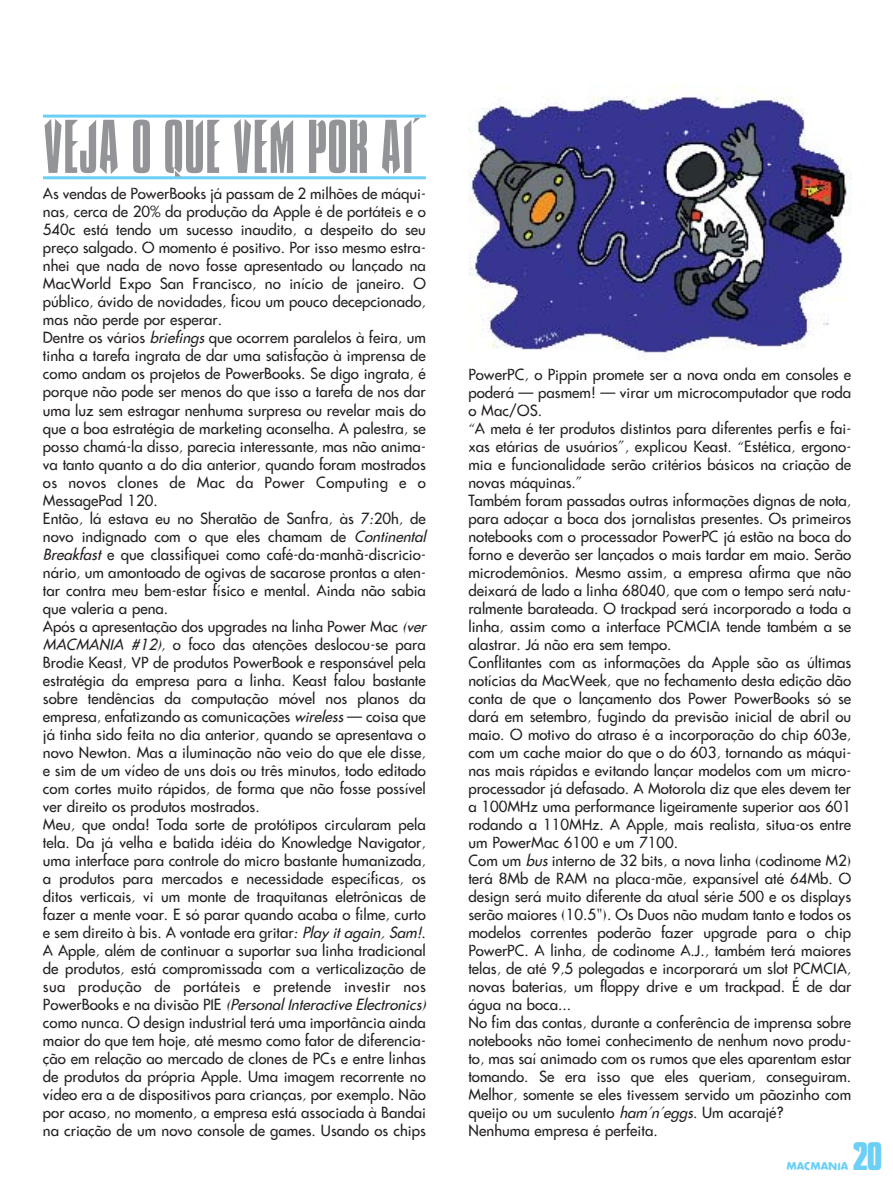
<style>
.page{position:relative;width:893px;height:1190px;background:#fff}
.page>*{position:absolute;margin:0;border:0;box-sizing:border-box;transform-origin:0 0}
.t1{font:300 69px "Compacta Vitima";color:#939497}
.t2{font:700 36px "Compacta Vitima";color:#6ccff6}
.t3{font:15px/18px "Futura Vitima";color:#231f1f}
.t4{font:700 10.5px "Futura Vitima";color:#6ccff6}
.s1{font-style:italic}
</style>
<div class="page">
<hr style="left:43px;top:115px;width:383px;height:3px;background:#6ccff6">
<hr style="left:43px;top:176px;width:383px;height:3px;background:#6ccff6">
<img style="left:468px;top:84px;width:383px;height:272px">
<h1 class="t1" style="left:399px;top:116px;width:34px">´</h1>
<h1 class="t1" style="left:43px;top:119px;width:372px">VEJA O QUE VEM POR AI</h1>
<p class="t3" style="left:43px;top:185px;width:388px">As vendas de PowerBooks já passam de 2 milhões de máqui&shy;nas, cerca de 20% da produção da Apple é de portáteis e o 540c está tendo um sucesso inaudito, a despeito do seu preço salgado. O momento é positivo. Por isso mesmo estra&shy;nhei que nada de novo fosse apresentado ou lançado na MacWorld Expo San Francisco, no início de janeiro. O público, ávido de novidades, ficou um pouco decepcionado, mas não perde por esperar.<br>Dentre os vários <span class="s1">briefings</span> que ocorrem paralelos à feira, um tinha a tarefa ingrata de dar uma satisfação à imprensa de como andam os projetos de PowerBooks. Se digo ingrata, é porque não pode ser menos do que isso a tarefa de nos dar uma luz sem estragar nenhuma surpresa ou revelar mais do que a boa estratégia de marketing aconselha. A palestra, se posso chamá-la disso, parecia interessante, mas não anima&shy;va tanto quanto a do dia anterior, quando foram mostrados os novos clones de Mac da Power Computing e o MessagePad 120.<br>Então, lá estava eu no Sheratão de Sanfra, às 7:20h, de novo indignado com o que eles chamam de <span class="s1">Continental Breakfast</span> e que classifiquei como café-da-manhã-discricio&shy;nário, um amontoado de ogivas de sacarose prontas a aten&shy;tar contra meu bem-estar físico e mental. Ainda não sabia que valeria a pena.<br>Após a apresentação dos upgrades na linha Power Mac <span class="s1">(ver MACMANIA #12)</span>, o foco das atenções deslocou-se para Brodie Keast, VP de produtos PowerBook e responsável pela estratégia da empresa para a linha. Keast falou bastante sobre tendências da computação móvel nos planos da empresa, enfatizando as comunicações <span class="s1">wireless</span>— coisa que já tinha sido feita no dia anterior, quando se apresentava o novo Newton. Mas a iluminação não veio do que ele disse, e sim de um vídeo de uns dois ou três minutos, todo editado com cortes muito rápidos, de forma que não fosse possível ver direito os produtos mostrados.<br>Meu, que onda! Toda sorte de protótipos circularam pela tela. Da já velha e batida idéia do Knowledge Navigator, uma interface para controle do micro bastante humanizada, a produtos para mercados e necessidade específicas, os ditos verticais, vi um monte de traquitanas eletrônicas de fazer a mente voar. E só parar quando acaba o filme, curto e sem direito à bis. A vontade era gritar: <span class="s1">Play itagain,Sam!</span>.<br>A Apple, além de continuar a suportar sua linha tradicional de produtos, está compromissada com a verticalização de sua produção de portáteis e pretende investir nos P o w e r B o o k s e n a d i v i s ã o P I E <span class="s1">(PersonalInteractive Electronics) </span>como nunca. O design industrial terá uma importância ainda maior do que tem hoje, até mesmo como fator de diferencia&shy;ção em relação ao mercado de clones de PCs e entre linhas de produtos da própria Apple. Uma imagem recorrente no vídeo era a de dispositivos para crianças, por exemplo. Não por acaso, no momento, a empresa está associada à Bandai na criação de um novo console de games. Usando os chips</p>
<p class="t3" style="left:468px;top:366px;width:384px">PowerPC, o Pippin promete ser a nova onda em consoles e poderá — pasmem! — virar um microcomputador que roda o Mac/OS.<br>“A meta é ter produtos distintos para diferentes perfis e fai&shy;xas etárias de usuários”, explicou Keast. “Estética, ergono&shy;mia e funcionalidade serão critérios básicos na criação de novas máquinas.”<br>Também foram passadas outras informações dignas de nota, para adoçar a boca dos jornalistas presentes. Os primeiros notebooks com o processador PowerPC já estão na boca do forno e deverão ser lançados o mais tardar em maio. Serão microdemônios. Mesmo assim, a empresa afirma que não deixará de lado a linha 68040, que com o tempo será natu&shy;ralmente barateada. O trackpad será incorporado a toda a linha, assim como a interface PCMCIA tende também a se alastrar. Já não era sem tempo.<br>Conflitantes com as informações da Apple são as últimas notícias da MacWeek, que no fechamento desta edição dão conta de que o lançamento dos Power PowerBooks só se dará em setembro, fugindo da previsão inicial de abril ou maio. O motivo do atraso é a incorporação do chip 603e, com um cache maior do que o do 603, tornando as máqui&shy;nas mais rápidas e evitando lançar modelos com um micro&shy;processador já defasado. A Motorola diz que eles devem ter a 100MHz uma performance ligeiramente superior aos 601 rodando a 110MHz. A Apple, mais realista, situa-os entre um PowerMac 6100 e um 7100.<br>Com um <span class="s1">bus</span>interno de 32 bits, a nova linha (codinome M2) terá 8Mb de RAM na placa-mãe, expansível até 64Mb. O design será muito diferente da atual série 500 e os displays serão maiores (10.5"). Os Duos não mudam tanto e todos os modelos correntes poderão fazer upgrade para o chip PowerPC. A linha, de codinome A.J., também terá maiores telas, de até 9,5 polegadas e incorporará um slot PCMCIA, novas baterias, um floppy drive e um trackpad. É de dar água na boca...<br>No fim das contas, durante a conferência de imprensa sobre notebooks não tomei conhecimento de nenhum novo produ&shy;to, mas saí animado com os rumos que eles aparentam estar tomando. Se era isso que eles queriam, conseguiram.<br>Melhor, somente se eles tivessem servido um pãozinho com queijo ou um suculento <span class="s1">ham’n’eggs</span>. Um acarajé?<br>Nenhuma empresa é perfeita.</p>
<h2 class="t2" style="left:852px;top:1140px;width:31px">20</h2>
<p class="t4" style="left:786px;top:1161px;width:63px">MACMANIA</p>
</div>
